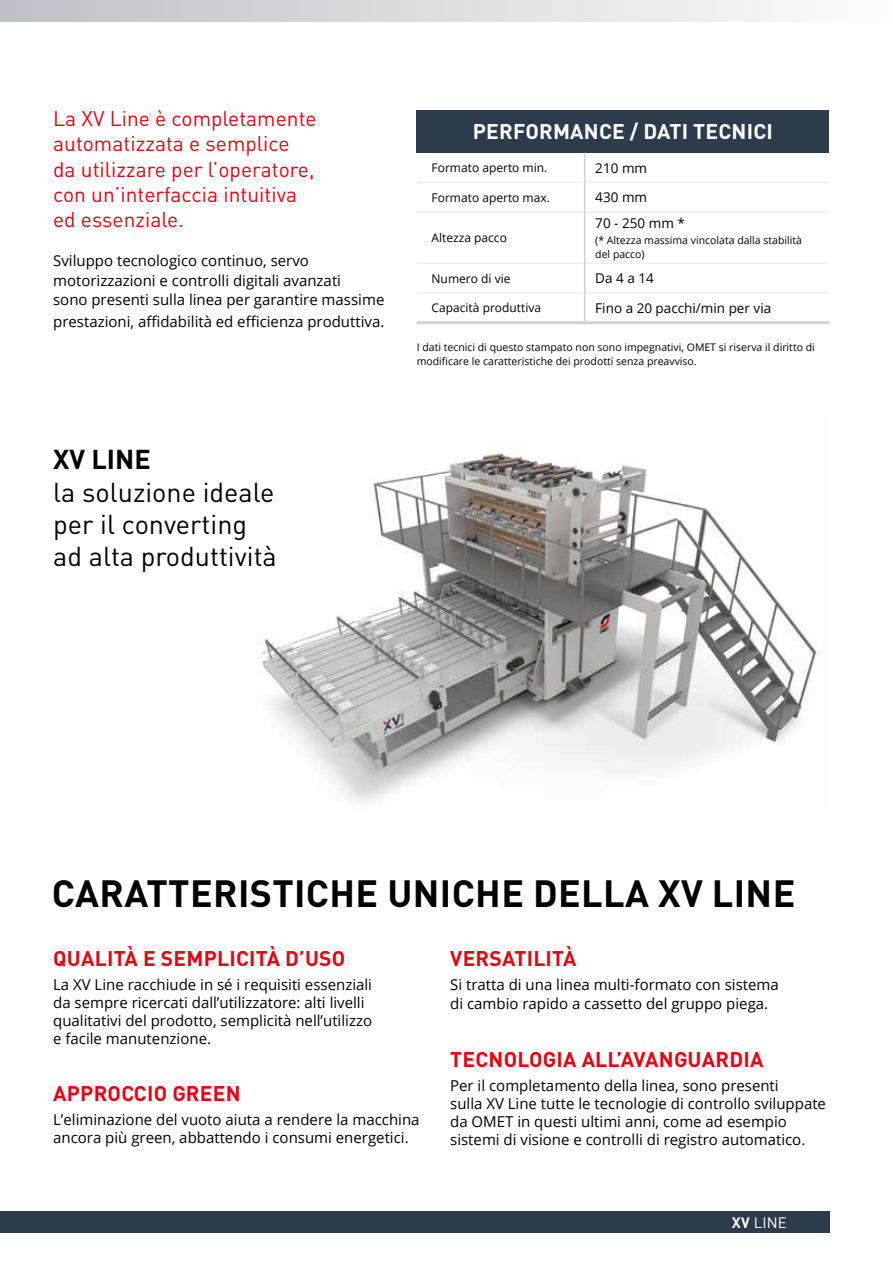
<style>
.page{position:relative;width:893px;height:1263px;background:#fff}
.page>*{position:absolute;margin:0;border:0;box-sizing:border-box;transform-origin:0 0}
.t1{font:700 37.5px "DINOT";letter-spacing:.01em;color:#000}
.t2{font:27px/32.4px "DINOT";color:#000}
.t3{font:700 27px "DINOT";color:#000}
.t4{font:21px/25.2px "DINOT";color:#e30613}
.t5{font:700 21px "DINOT";letter-spacing:.01em;color:#e30613}
.t6{font:700 21px "DINOT";letter-spacing:.01em;color:#fff}
.t7{font:15px/18px "Open Sans";color:#000}
.t8{font:15px "DINOT";color:#fff}
.t9{font:13.5px "Open Sans";color:#000}
.t10{font:12px "Open Sans";color:#000}
.t11{font:10.5px/13.5px "Open Sans";color:#000}
.s1{font-weight:700}
</style>
<div class="page">
<div style="left:417px;top:110px;width:412px;height:43px;background:#2d3c4b"></div>
<hr style="left:417px;top:182px;width:167px;height:1px;background:#ededed">
<hr style="left:585px;top:182px;width:244px;height:1px;background:#ededed">
<hr style="left:417px;top:211px;width:167px;height:2px;background:#ededed">
<hr style="left:585px;top:211px;width:244px;height:2px;background:#ededed">
<hr style="left:417px;top:262px;width:167px;height:2px;background:#ededed">
<hr style="left:585px;top:262px;width:244px;height:2px;background:#ededed">
<hr style="left:417px;top:292px;width:167px;height:2px;background:#ededed">
<hr style="left:585px;top:292px;width:244px;height:2px;background:#ededed">
<svg style="left:584px;top:153px;width:1px;height:29px"></svg>
<hr style="left:584px;top:182px;width:1px;height:30px;background:#d0d0d0">
<hr style="left:584px;top:212px;width:1px;height:51px;background:#d0d0d0">
<hr style="left:584px;top:263px;width:1px;height:30px;background:#d0d0d0">
<svg style="left:584px;top:293px;width:1px;height:28px"></svg>
<hr style="left:417px;top:321px;width:168px;height:3px;background:#d0d0d0">
<hr style="left:585px;top:321px;width:244px;height:3px;background:#d0d0d0">
<div style="left:0;top:1211px;width:829px;height:22px;background:#2d3c4b"></div>
<div style="left:0;top:0;width:893px;height:21px;background:linear-gradient(to right,#bfc0c7,#fcfdfd)"></div>
<img style="left:258px;top:453px;width:561px;height:350px">
<h3 class="t4" style="left:53px;top:105px;width:265px">La XV Line è completamente automatizzata e semplice da utilizzare per l’operatore, con un’interfaccia intuitiva ed essenziale.</h3>
<p class="t7" style="left:53px;top:250px;width:333px;line-height:19.5px">Sviluppo tecnologico continuo, servo motorizzazioni e controlli digitali avanzati<br>sono presenti sulla linea per garantire massime</p>
<p class="t7" style="left:53px;top:312px;width:333px">prestazioni, affidabilità ed efficienza produttiva.</p>
<h2 class="t3" style="left:53px;top:441px;width:99px">XV LINE</h2>
<h2 class="t2" style="left:53px;top:475px;width:225px">la soluzione ideale per il converting ad alta produttività</h2>
<h3 class="t6" style="left:473px;top:118px;width:302px">PERFORMANCE / DATI TECNICI</h3>
<p class="t10" style="left:432px;top:160px;width:117px">Formato aperto min.</p>
<p class="t9" style="left:595px;top:159px;width:53px">210 mm</p>
<p class="t10" style="left:432px;top:189px;width:120px">Formato aperto max.</p>
<p class="t9" style="left:595px;top:188px;width:53px">430 mm</p>
<p class="t10" style="left:432px;top:230px;width:77px">Altezza pacco</p>
<p class="t9" style="left:595px;top:214px;width:91px">70 - 250 mm *</p>
<p class="t11" style="left:595px;top:233px;width:208px">(* Altezza massima vincolata dalla stabilità del pacco)</p>
<p class="t10" style="left:432px;top:270px;width:80px">Numero di vie</p>
<p class="t9" style="left:595px;top:269px;width:60px">Da 4 a 14</p>
<p class="t10" style="left:432px;top:300px;width:111px">Capacità produttiva</p>
<p class="t9" style="left:595px;top:299px;width:177px">Fino a 20 pacchi/min per via</p>
<p class="t11" style="left:417px;top:340px;width:400px">I dati tecnici di questo stampato non sono impegnativi, OMET si riserva il diritto di modificare le caratteristiche dei prodotti senza preavviso.</p>
<h1 class="t1" style="left:52px;top:868px;width:745px">CARATTERISTICHE UNICHE DELLA XV LINE</h1>
<h3 class="t5" style="left:53px;top:944px;width:294px">QUALITÀ E SEMPLICITÀ D’USO</h3>
<p class="t7" style="left:53px;top:975px;width:320px">La XV Line racchiude in sé i requisiti essenziali da sempre ricercati dall’utilizzatore: alti livelli qualitativi del prodotto, semplicità nell’utilizzo e facile manutenzione.</p>
<h3 class="t5" style="left:53px;top:1079px;width:189px">APPROCCIO GREEN</h3>
<p class="t7" style="left:53px;top:1110px;width:368px">L’eliminazione del vuoto aiuta a rendere la macchina ancora più green, abbattendo i consumi energetici.</p>
<h3 class="t5" style="left:450px;top:944px;width:128px">VERSATILITÀ</h3>
<p class="t7" style="left:450px;top:974px;width:330px;line-height:19.5px">Si tratta di una linea multi-formato con sistema di cambio rapido a cassetto del gruppo piega.</p>
<h3 class="t5" style="left:450px;top:1045px;width:315px">TECNOLOGIA ALL’AVANGUARDIA</h3>
<p class="t7" style="left:450px;top:1076px;width:377px">Per il completamento della linea, sono presenti<br>sulla XV Line tutte le tecnologie di controllo sviluppate da OMET in questi ultimi anni, come ad esempio sistemi di visione e controlli di registro automatico.</p>
<p class="t8" style="left:732px;top:1212px;width:57px"><span class="s1">XV</span> LINE</p>
</div>
